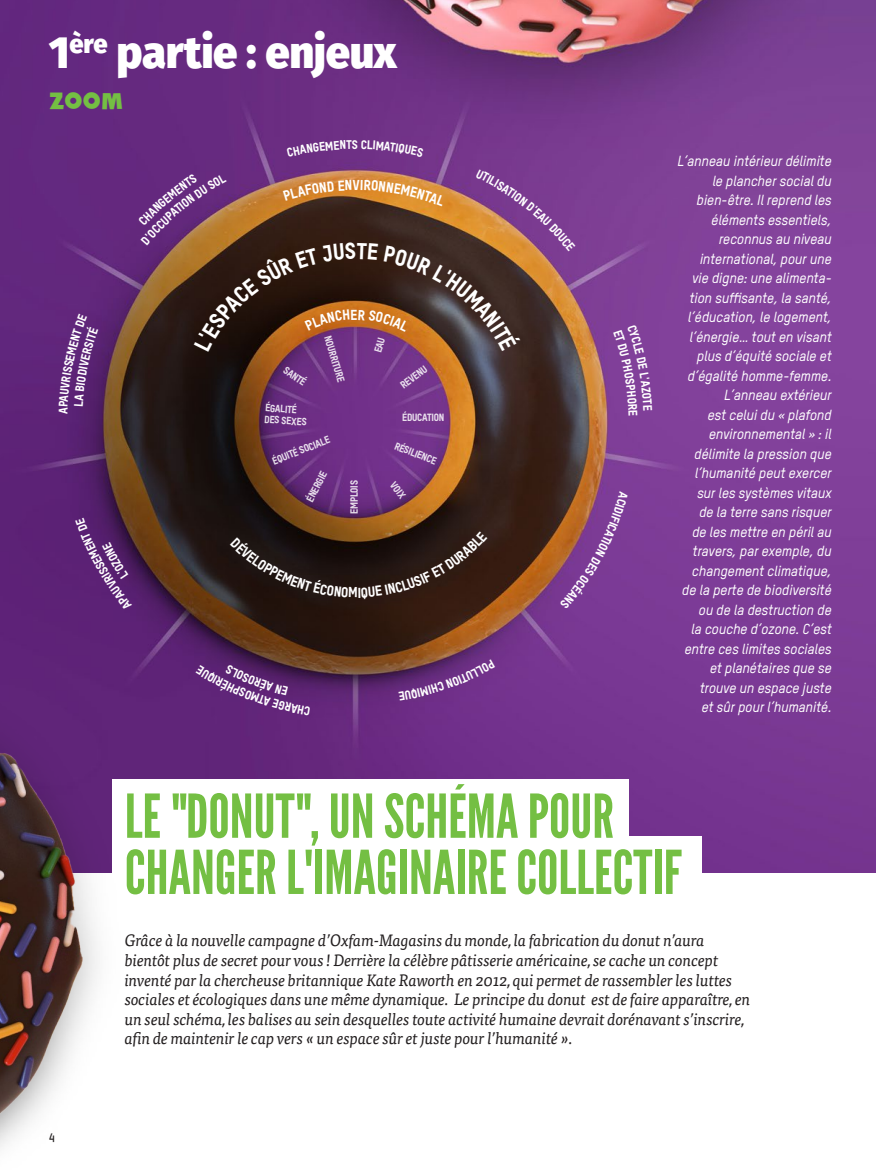
<style>
.page{position:relative;width:876px;height:1170px;background:#fff}
.page>*{position:absolute;margin:0;border:0;box-sizing:border-box;transform-origin:0 0}
.t1{font:60.3px/56.1px "League Gothic";color:#74bf43}
.t2{font:800 45px "Fira Sans";letter-spacing:-.01em;color:#fff}
.t3{font:22.5px "Oxfam Global Headline";color:#74bf43}
.t4{font:italic 16.5px/19.5px "Tisa Pro";letter-spacing:-.015em;color:#231f20}
.t5{font:italic 500 14.25px/19.5px "Oxfam TSTARPRO";letter-spacing:-.015em;color:#fff;text-align:right}
.t6{font:14.1px "T Star Heavy";color:#fff}
.t7{font:12.15px "T Star Heavy";color:#fff}
.t8{font:700 12px "Oxfam TSTARPRO";color:#231f20}
.t9{font:10.2px/11.6px "T Star Heavy";letter-spacing:-.02em;color:#fff}
</style>
<div class="page">
<img style="left:0;top:0;width:876px;height:872px">
<div style="left:112px;top:779px;width:517px;height:67px;background:#fff"></div>
<div style="left:112px;top:836px;width:590px;height:67px;background:#fff"></div>
<img style="left:0;top:654px;width:125px;height:494px">
<svg style="left:230px;top:531px;width:257px;height:67px;background:#271710"></svg>
<svg style="left:287px;top:140px;width:65px;height:17px"></svg>
<svg style="left:361px;top:140px;width:63px;height:17px"></svg>
<div style="left:613px;top:324px;width:39px;height:91px;background:#803f99"></div>
<svg style="left:560px;top:491px;width:68px;height:118px;background:#84427d"></svg>
<svg style="left:399px;top:659px;width:96px;height:41px;background:#6b307a"></svg>
<svg style="left:196px;top:664px;width:114px;height:51px;background:#5b2370"></svg>
<svg style="left:75px;top:518px;width:57px;height:92px;background:#561f6c"></svg>
<svg style="left:59px;top:313px;width:39px;height:101px;background:#5c2375"></svg>
<svg style="left:138px;top:169px;width:438px;height:184px;background:#683e3a"></svg>
<h2 class="t2" style="left:49px;top:21px;width:350px">1<sup>ère</sup> partie : enjeux</h2>
<h3 class="t3" style="left:49px;top:81px;width:76px">ZOOM</h3>
<p class="t7" style="left:352px;top:137px;width:8px">S</p>
<p class="t6" style="left:352px;top:176px;width:9px">V</p>
<p class="t9" style="left:288px;top:364px;width:26px;rotate:34deg">SANTÉ</p>
<p class="t9" style="left:266px;top:401px;width:44px;rotate:4deg">ÉGALITÉ<br>DES SEXES</p>
<p class="t9" style="left:333px;top:334px;width:49px;rotate:73deg">NOURRITURE</p>
<p class="t9" style="left:271px;top:456px;width:62px;rotate:-22deg">ÉQUITÉ SOCIALE</p>
<p class="t9" style="left:304px;top:498px;width:34px;rotate:-63deg">ÉNERGIE</p>
<p class="t9" style="left:348px;top:514px;width:35px;rotate:-90deg">EMPLOIS</p>
<p class="t9" style="left:398px;top:381px;width:32px;rotate:-37deg">REVENU</p>
<p class="t9" style="left:402px;top:411px;width:44px">ÉDUCATION</p>
<p class="t9" style="left:397px;top:439px;width:46px;rotate:22deg">RÉSILIENCE</p>
<p class="t9" style="left:397px;top:479px;width:20px;rotate:54deg">VOIX</p>
<p class="t5" style="left:677px;top:151px;width:156px">L’anneau intérieur délimite le plancher social du bien-être. Il reprend les éléments essentiels, reconnus au niveau international, pour une<br>vie digne: une alimenta&shy;tion suffisante, la santé, l’éducation, le logement, l’énergie… tout en visant plus d’équité sociale et d’égalité homme-femme.<br>L’anneau extérieur<br>est celui du « plafond environnemental » : il délimite la pression que l’humanité peut exercer sur les systèmes vitaux<br>de la terre sans risquer<br>de les mettre en péril au travers, par exemple, du changement climatique, de la perte de biodiversité ou de la destruction de<br>la couche d’ozone. C’est entre ces limites sociales et planétaires que se trouve un espace juste<br>et sûr pour l’humanité.</p>
<h1 class="t1" style="left:125px;top:788px;width:559px">LE "DONUT", UN SCHÉMA POUR<br>CHANGER L'IMAGINAIRE COLLECTIF</h1>
<p class="t8" style="left:49px;top:1129px;width:8px">4</p>
<p class="t4" style="left:125px;top:929px;width:627px">Grâce à la nouvelle campagne d’Oxfam-Magasins du monde, la fabrication du donut n’aura bientôt plus de secret pour vous ! Derrière la célèbre pâtisserie américaine, se cache un concept inventé par la chercheuse britannique Kate Raworth en 2012, qui permet de rassembler les luttes sociales et écologiques dans une même dynamique. Le principe du donut est de faire apparaître, en un seul schéma, les balises au sein desquelles toute activité humaine devrait dorénavant s’inscrire, afin de maintenir le cap vers « un espace sûr et juste pour l’humanité ».</p>
</div>
